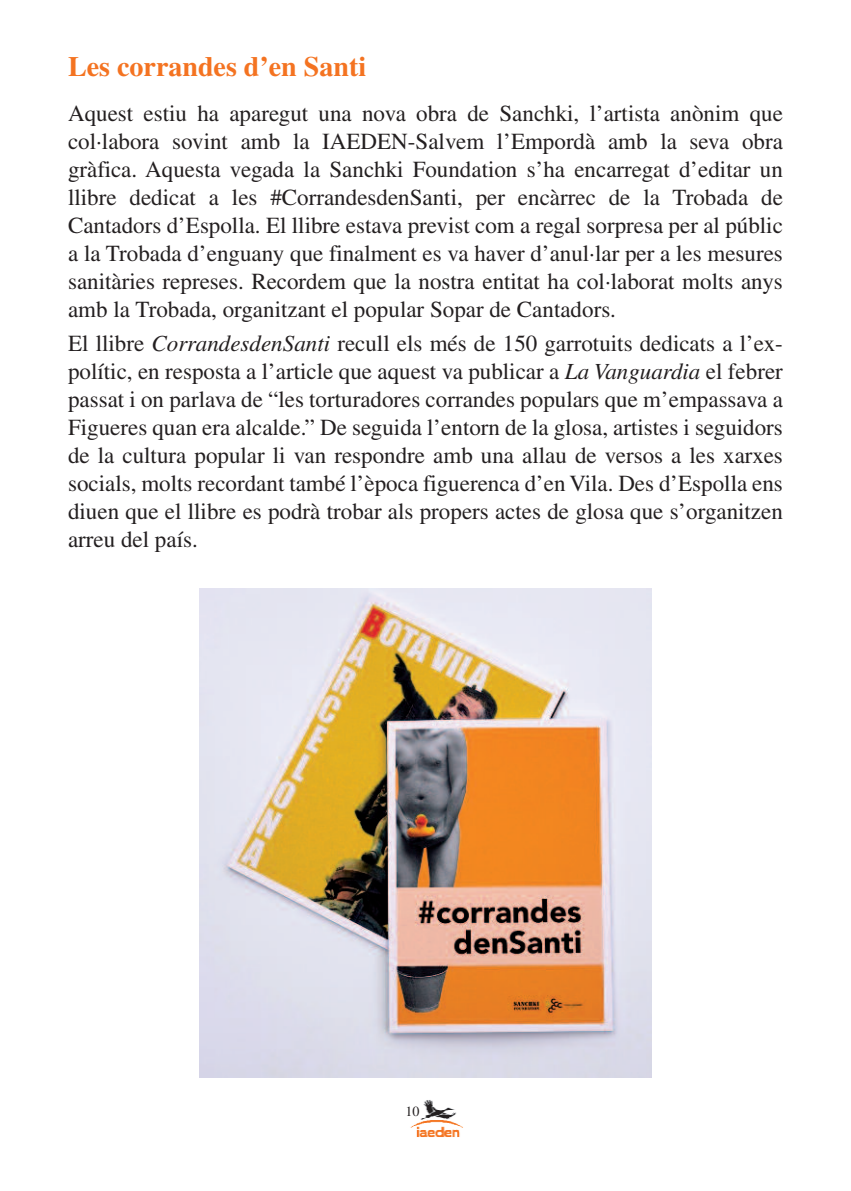
<style>
.page{position:relative;width:851px;height:1191px;background:#fff}
.page>*{position:absolute;margin:0;border:0;box-sizing:border-box;transform-origin:0 0}
.t1{font:700 28px "Times LT Std";color:#f47321}
.t2{font:23px/28px "Times LT Std";color:#231f20;text-align:justify}
.t3{font:14px "Times LT Std";color:#231f20}
.s1{font-style:italic}
</style>
<div class="page">
<img style="left:410px;top:1119px;width:53px;height:18px">
<svg style="left:421px;top:1100px;width:36px;height:19px"></svg>
<img style="left:200px;top:588px;width:451px;height:489px">
<p class="t1" style="left:68px;top:57px;width:299px">Les corrandes d’en Santi</p>
<p class="t2" style="left:68px;top:101px;width:716px">Aquest estiu ha aparegut una nova obra de Sanchki, l’artista anònim que col·labora sovint amb la IAEDEN-Salvem l’Empordà amb la seva obra gràfica. Aquesta vegada la Sanchki Foundation s’ha encarregat d’editar un llibre dedicat a les #CorrandesdenSanti, per encàrrec de la Trobada de Cantadors d’Espolla. El llibre estava previst com a regal sorpresa per al públic a la Trobada d’enguany que finalment es va haver d’anul·lar per a les mesures sanitàries represes. Recordem que la nostra entitat ha col·laborat molts anys amb la Trobada, organitzant el popular Sopar de Cantadors.</p>
<p class="t2" style="left:68px;top:331px;width:716px">El llibre <span class="s1">CorrandesdenSanti</span> recull els més de 150 garrotuits dedicats a l’ex&shy;polític, en resposta a l’article que aquest va publicar a <span class="s1">La Vanguardia</span> el febrer passat i on parlava de “les torturadores corrandes populars que m’empassava a Figueres quan era alcalde.” De seguida l’entorn de la glosa, artistes i seguidors de la cultura popular li van respondre amb una allau de versos a les xarxes socials, molts recordant també l’època figuerenca d’en Vila. Des d’Espolla ens diuen que el llibre es podrà trobar als propers actes de glosa que s’organitzen arreu del país.</p>
<p class="t3" style="left:405px;top:1106px;width:15px">10</p>
</div>
